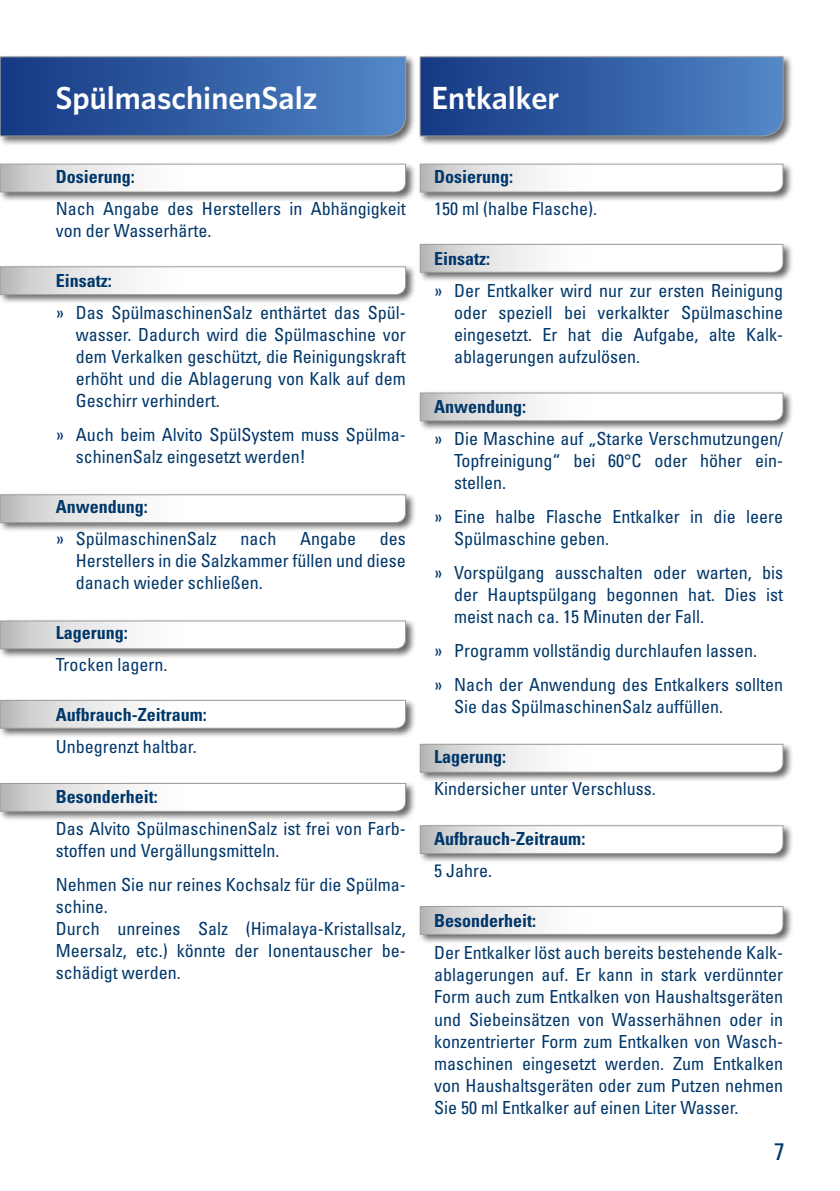
<style>
.page{position:relative;width:840px;height:1191px;background:#fff}
.page>*{position:absolute;margin:0;border:0;box-sizing:border-box;transform-origin:0 0}
.t1{font:600 32px "Whitney";color:#fff}
.t2{font:condensed 24px "Univers LT Std";color:#00376a}
.t3{font:condensed 18px/22px "Univers LT Std";color:#00376a}
.t4{font:700 condensed 18px "Univers LT Std";color:#00376a}
</style>
<div class="page">
<div style="left:0;top:162px;width:415px;height:40px;background:#000;opacity:.6"></div>
<svg style="left:0;top:164px;width:406px;height:28px"></svg>
<div style="left:417px;top:162px;width:375px;height:40px;background:#000;opacity:.6"></div>
<svg style="left:419px;top:164px;width:364px;height:28px"></svg>
<div style="left:417px;top:242px;width:375px;height:40px;background:#000;opacity:.6"></div>
<svg style="left:419px;top:244px;width:364px;height:29px"></svg>
<div style="left:417px;top:390px;width:375px;height:41px;background:#000;opacity:.6"></div>
<svg style="left:419px;top:392px;width:364px;height:29px"></svg>
<div style="left:417px;top:742px;width:375px;height:40px;background:#000;opacity:.6"></div>
<svg style="left:419px;top:744px;width:364px;height:28px"></svg>
<div style="left:417px;top:823px;width:375px;height:40px;background:#000;opacity:.6"></div>
<svg style="left:419px;top:825px;width:364px;height:29px"></svg>
<div style="left:417px;top:904px;width:375px;height:40px;background:#000;opacity:.6"></div>
<svg style="left:419px;top:906px;width:364px;height:29px"></svg>
<div style="left:0;top:264px;width:415px;height:41px;background:#000;opacity:.6"></div>
<svg style="left:0;top:266px;width:406px;height:29px"></svg>
<div style="left:0;top:492px;width:415px;height:40px;background:#000;opacity:.6"></div>
<svg style="left:0;top:494px;width:406px;height:29px"></svg>
<div style="left:0;top:618px;width:415px;height:41px;background:#000;opacity:.6"></div>
<svg style="left:0;top:620px;width:406px;height:29px"></svg>
<div style="left:0;top:698px;width:415px;height:40px;background:#000;opacity:.6"></div>
<svg style="left:0;top:700px;width:406px;height:28px"></svg>
<div style="left:0;top:781px;width:415px;height:40px;background:#000;opacity:.6"></div>
<svg style="left:0;top:783px;width:406px;height:29px"></svg>
<div style="left:0;top:54px;width:415px;height:92px;background:#000;opacity:.6"></div>
<svg style="left:0;top:57px;width:405px;height:79px;background:#345fa4"></svg>
<div style="left:417px;top:54px;width:375px;height:92px;background:#000;opacity:.6"></div>
<svg style="left:419px;top:57px;width:363px;height:79px;background:#3460a4"></svg>
<h1 class="t1" style="left:55px;top:77px;width:263px">SpülmaschinenSalz</h1>
<p class="t4" style="left:56px;top:166px;width:80px">Dosierung:</p>
<p class="t3" style="left:56px;top:197px;width:351px">Nach Angabe des Herstellers in Abhängigkeit von der Wasserhärte.</p>
<p class="t4" style="left:56px;top:270px;width:57px">Einsatz:</p>
<p class="t3" style="left:76px;top:301px;width:331px;text-align:justify;text-indent:-20px">» Das SpülmaschinenSalz enthärtet das Spül&shy;wasser. Dadurch wird die Spülmaschine vor dem Verkalken geschützt, die Reinigungskraft erhöht und die Ablagerung von Kalk auf dem Geschirr verhindert.</p>
<p class="t3" style="left:76px;top:423px;width:331px;text-indent:-20px">» Auch beim Alvito SpülSystem muss Spülma&shy;schinenSalz eingesetzt werden!</p>
<p class="t4" style="left:56px;top:496px;width:93px">Anwendung:</p>
<p class="t3" style="left:56px;top:527px;width:162px">» SpülmaschinenSalz</p>
<p class="t3" style="left:240px;top:527px;width:37px">nach</p>
<p class="t3" style="left:300px;top:527px;width:57px">Angabe</p>
<p class="t3" style="left:76px;top:527px;width:331px;text-align:justify;text-indent:304px">des Herstellers in die Salzkammer füllen und diese danach wieder schließen.</p>
<p class="t4" style="left:56px;top:622px;width:73px">Lagerung:</p>
<p class="t3" style="left:56px;top:653px;width:113px">Trocken lagern.</p>
<p class="t4" style="left:56px;top:704px;width:152px">Aufbrauch-Zeitraum:</p>
<p class="t3" style="left:56px;top:735px;width:142px">Unbegrenzt haltbar.</p>
<p class="t4" style="left:56px;top:786px;width:103px">Besonderheit:</p>
<p class="t3" style="left:56px;top:817px;width:351px">Das Alvito SpülmaschinenSalz ist frei von Farb&shy;stoffen und Vergällungsmitteln.</p>
<p class="t3" style="left:56px;top:873px;width:351px">Nehmen Sie nur reines Kochsalz für die Spülma&shy;schine.<br>Durch unreines Salz (Himalaya-Kristallsalz, Meersalz, etc.) könnte der Ionentauscher be&shy;schädigt werden.</p>
<h1 class="t1" style="left:431px;top:77px;width:129px">Entkalker</h1>
<p class="t4" style="left:434px;top:166px;width:80px">Dosierung:</p>
<p class="t3" style="left:434px;top:197px;width:164px">150 ml (halbe Flasche).</p>
<p class="t4" style="left:434px;top:248px;width:57px">Einsatz:</p>
<p class="t3" style="left:454px;top:279px;width:330px;text-align:justify;text-indent:-20px">» Der Entkalker wird nur zur ersten Reinigung oder speziell bei verkalkter Spülmaschine eingesetzt. Er hat die Aufgabe, alte Kalk&shy;ablagerungen aufzulösen.</p>
<p class="t4" style="left:434px;top:396px;width:93px">Anwendung:</p>
<p class="t3" style="left:454px;top:427px;width:330px;text-align:justify;text-indent:-20px">» Die Maschine auf „Starke Verschmutzungen/ Topfreinigung“ bei 60°C oder höher ein&shy;stellen.</p>
<p class="t3" style="left:454px;top:505px;width:330px;text-indent:-20px">» Eine halbe Flasche Entkalker in die leere<br>Spülmaschine geben.</p>
<p class="t3" style="left:454px;top:561px;width:330px;text-align:justify;text-indent:-20px">» Vorspülgang ausschalten oder warten, bis der Hauptspülgang begonnen hat. Dies ist meist nach ca. 15 Minuten der Fall.</p>
<p class="t3" style="left:434px;top:633px;width:350px;line-height:34px">» Programm vollständig durchlaufen lassen.<br>» Nach der Anwendung des Entkalkers sollten</p>
<p class="t3" style="left:454px;top:695px;width:270px">Sie das SpülmaschinenSalz auffüllen.</p>
<p class="t4" style="left:434px;top:746px;width:73px">Lagerung:</p>
<p class="t3" style="left:434px;top:777px;width:223px">Kindersicher unter Verschluss.</p>
<p class="t4" style="left:434px;top:828px;width:152px">Aufbrauch-Zeitraum:</p>
<p class="t3" style="left:434px;top:859px;width:59px">5 Jahre.</p>
<p class="t4" style="left:434px;top:910px;width:103px">Besonderheit:</p>
<p class="t3" style="left:434px;top:941px;width:350px;text-align:justify">Der Entkalker löst auch bereits bestehende Kalk&shy;ablagerungen auf. Er kann in stark verdünnter Form auch zum Entkalken von Haushaltsgeräten und Siebeinsätzen von Wasserhähnen oder in konzentrierter Form zum Entkalken von Wasch&shy;maschinen eingesetzt werden. Zum Entkalken von Haushaltsgeräten oder zum Putzen nehmen Sie 50 ml Entkalker auf einen Liter Wasser.</p>
<h2 class="t2" style="left:773px;top:1136px;width:12px">7</h2>
</div>
